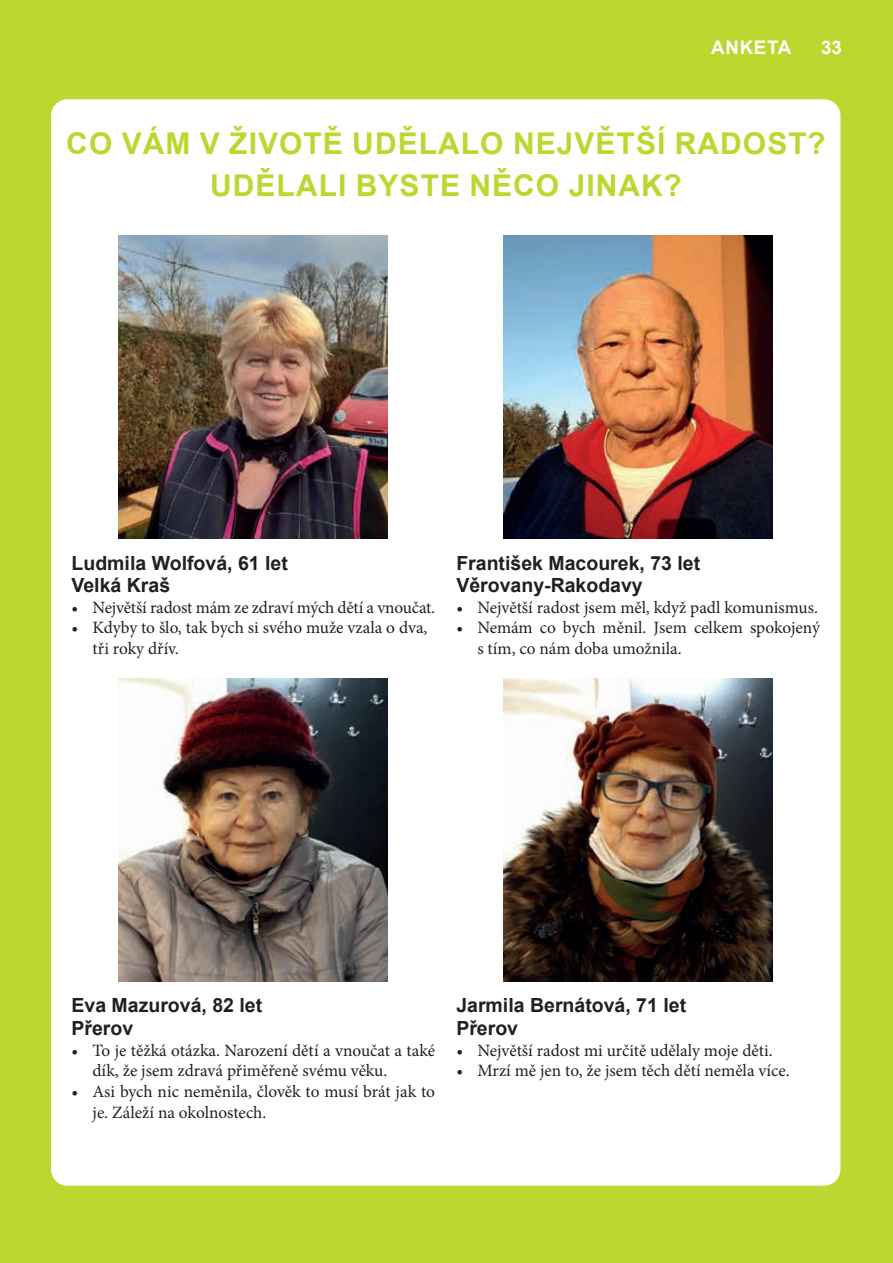
<style>
.page{position:relative;width:893px;height:1263px;background:#bed630}
.page>*{position:absolute;margin:0;border:0;box-sizing:border-box;transform-origin:0 0}
.t1{font:700 30px/42.5px "Arial";letter-spacing:.035em;color:#bed630;text-align:center}
.t2{font:700 19.5px/22.5px "Arial";color:#231f20}
.t3{font:700 18.75px "Arial";letter-spacing:.035em;color:#fff}
.t4{font:17.25px/20.7px "Minion Pro";color:#231f20}
</style>
<div class="page">
<div style="left:50px;top:99px;width:791px;height:1087px;background:#fff;border-radius:17px"></div>
<img style="left:119px;top:235px;width:269px;height:303px">
<img style="left:119px;top:678px;width:269px;height:303px">
<img style="left:504px;top:235px;width:269px;height:303px">
<img style="left:504px;top:678px;width:268px;height:303px">
<p class="t3" style="left:711px;top:34px;width:82px">ANKETA</p>
<p class="t3" style="left:821px;top:34px;width:22px">33</p>
<h1 class="t1" style="left:66px;top:122px;width:761px">CO VÁM V ŽIVOTĚ UDĚLALO NEJVĚTŠÍ RADOST?<br>UDĚLALI BYSTE NĚCO JINAK?</h1>
<p class="t2" style="left:72px;top:552px;width:218px">Ludmila Wolfová, 61 let<br>Velká Kraš</p>
<p class="t4" style="left:72px;top:597px;width:365px">• Největší radost mám ze zdraví mých dětí a vnoučat.</p>
<p class="t4" style="left:93px;top:618px;width:336px;text-indent:-21px">• Kdyby to šlo, tak bych si svého muže vzala o dva, tři roky dřív.</p>
<p class="t2" style="left:456px;top:552px;width:245px">František Macourek, 73 let<br>Věrovany-Rakodavy</p>
<p class="t4" style="left:456px;top:597px;width:363px">• Největší radost jsem měl, když padl komunismus.</p>
<p class="t4" style="left:477px;top:618px;width:344px;text-indent:-21px">• Nemám co bych měnil. Jsem celkem spokojený s tím, co nám doba umožnila.</p>
<p class="t2" style="left:72px;top:994px;width:192px">Eva Mazurová, 82 let<br>Přerov</p>
<p class="t4" style="left:93px;top:1040px;width:344px;text-indent:-21px">• To je těžká otázka. Narození dětí a vnoučat a také dík, že jsem zdravá přiměřeně svému věku.</p>
<p class="t4" style="left:93px;top:1081px;width:344px;text-indent:-21px">• Asi bych nic neměnila, člověk to musí brát jak to je. Záleží na okolnostech.</p>
<p class="t2" style="left:456px;top:994px;width:231px">Jarmila Bernátová, 71 let<br>Přerov</p>
<p class="t4" style="left:456px;top:1040px;width:318px">• Největší radost mi určitě udělaly moje děti.</p>
<p class="t4" style="left:456px;top:1060px;width:335px">• Mrzí mě jen to, že jsem těch dětí neměla více.</p>
</div>
